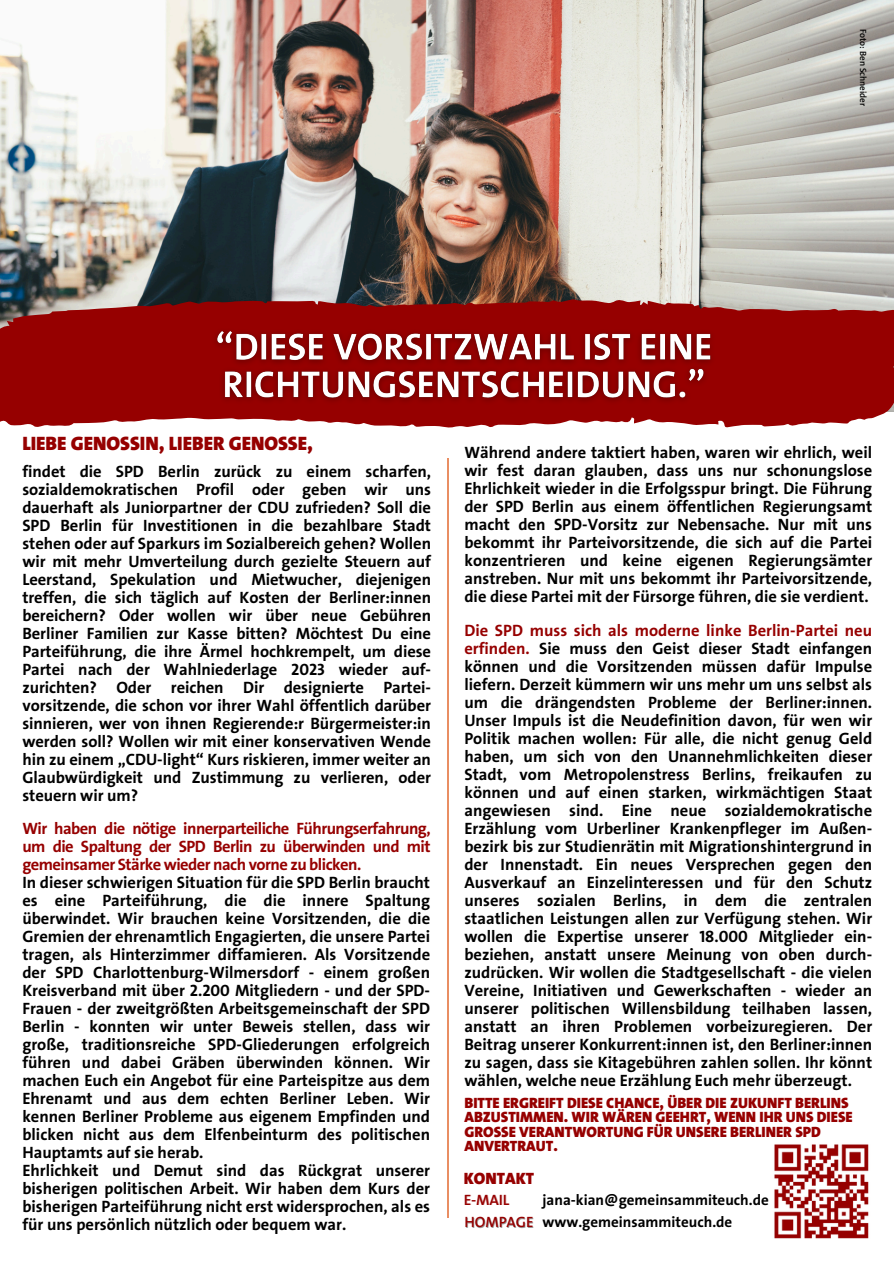
<style>
.page{position:relative;width:894px;height:1264px;background:#fff}
.page>*{position:absolute;margin:0;border:0;box-sizing:border-box;transform-origin:0 0}
.t1{font:900 19.5px "SPD The Sans";color:#960000}
.t2{font:700 16.5px/18px "SPD The Sans";color:#000;text-align:justify}
.t3{font:900 16.5px "SPD The Sans";color:#960000}
.t4{font:900 15px/14.7px "SPD The Sans";color:#960000}
.t5{font:700 15px "SPD The Sans";color:#000}
.t6{font:600 15px "SPD The Sans";color:#960000}
.t7{font:600 9px "SPD The Sans";color:#000}
.s1{color:#960000}
</style>
<div class="page">
<hr style="left:447px;top:458px;width:1px;height:365px;background:#e98e63">
<hr style="left:447px;top:502px;width:1px;height:365px;background:#e98e63">
<hr style="left:447px;top:852px;width:1px;height:365px;background:#e98e63">
<img style="left:0;top:0;width:893px;height:278px">
<svg style="left:0;top:278px;width:893px;height:150px;background:#983332"></svg>
<img style="left:207px;top:323px;width:513px;height:86px">
<img style="left:774px;top:1144px;width:95px;height:95px">
<h3 class="t7" style="left:868px;top:29px;width:79px;rotate:90deg">Foto: Ben Schneider</h3>
<p class="t1" style="left:22px;top:431px;width:292px">LIEBE GENOSSIN, LIEBER GENOSSE,</p>
<p class="t2" style="left:22px;top:463px;width:410px">findet die SPD Berlin zurück zu einem scharfen, sozialdemokratischen Profil oder geben wir uns dauerhaft als Juniorpartner der CDU zufrieden? Soll die SPD Berlin für Investitionen in die bezahlbare Stadt stehen oder auf Sparkurs im Sozialbereich gehen? Wollen wir mit mehr Umverteilung durch gezielte Steuern auf Leerstand, Spekulation und Mietwucher, diejenigen treffen, die sich täglich auf Kosten der Berliner:innen bereichern? Oder wollen wir über neue Gebühren Berliner Familien zur Kasse bitten? Möchtest Du eine Parteiführung, die ihre Ärmel hochkrempelt, um diese Partei nach der Wahlniederlage 2023 wieder auf&shy;zurichten? Oder reichen Dir designierte Partei&shy;vorsitzende, die schon vor ihrer Wahl öffentlich darüber sinnieren, wer von ihnen Regierende:r Bürgermeister:in werden soll? Wollen wir mit einer konservativen Wende hin zu einem „CDU-light“ Kurs riskieren, immer weiter an Glaubwürdigkeit und Zustimmung zu verlieren, oder steuern wir um?</p>
<h4 class="t2" style="left:22px;top:819px;width:409px;text-align:left"><span class="s1">Wir haben die nötige innerparteiliche Führungserfahrung, um die Spaltung der SPD Berlin zu überwinden und mit gemeinsamer Stärke wieder nach vorne zu blicken.<br></span>In dieser schwierigen Situation für die SPD Berlin braucht es eine Parteiführung, die die innere Spaltung überwindet. Wir brauchen keine Vorsitzenden, die die Gremien der ehrenamtlich Engagierten, die unsere Partei tragen, als Hinterzimmer diffamieren. Als Vorsitzende der SPD Charlottenburg-Wilmersdorf - einem großen Kreisverband mit über 2.200 Mitgliedern - und der SPD-Frauen - der zweitgrößten Arbeitsgemeinschaft der SPD Berlin - konnten wir unter Beweis stellen, dass wir große, traditionsreiche SPD-Gliederungen erfolgreich führen und dabei Gräben überwinden können. Wir machen Euch ein Angebot für eine Parteispitze aus dem Ehrenamt und aus dem echten Berliner Leben. Wir kennen Berliner Probleme aus eigenem Empfinden und blicken nicht aus dem Elfenbeinturm des politischen Hauptamts auf sie herab.<br>Ehrlichkeit und Demut sind das Rückgrat unserer bisherigen politischen Arbeit. Wir haben dem Kurs der bisherigen Parteiführung nicht erst widersprochen, als es für uns persönlich nützlich oder bequem war.</h4>
<p class="t2" style="left:464px;top:443px;width:409px">Während andere taktiert haben, waren wir ehrlich, weil wir fest daran glauben, dass uns nur schonungslose Ehrlichkeit wieder in die Erfolgsspur bringt. Die Führung der SPD Berlin aus einem öffentlichen Regierungsamt macht den SPD-Vorsitz zur Nebensache. Nur mit uns bekommt ihr Parteivorsitzende, die sich auf die Partei konzentrieren und keine eigenen Regierungsämter anstreben. Nur mit uns bekommt ihr Parteivorsitzende, die diese Partei mit der Fürsorge führen, die sie verdient.</p>
<h2 class="t2" style="left:464px;top:621px;width:409px"><span class="s1">Die SPD muss sich als moderne linke Berlin-Partei neu erfinden.</span> Sie muss den Geist dieser Stadt einfangen können und die Vorsitzenden müssen dafür Impulse liefern. Derzeit kümmern wir uns mehr um uns selbst als um die drängendsten Probleme der Berliner:innen.<br>Unser Impuls ist die Neudefinition davon, für wen wir Politik machen wollen: Für alle, die nicht genug Geld haben, um sich von den Unannehmlichkeiten dieser Stadt, vom Metropolenstress Berlins, freikaufen zu können und auf einen starken, wirkmächtigen Staat angewiesen sind. Eine neue sozialdemokratische Erzählung vom Urberliner Krankenpfleger im Außen&shy;bezirk bis zur Studienrätin mit Migrationshintergrund in der Innenstadt. Ein neues Versprechen gegen den Ausverkauf an Einzelinteressen und für den Schutz unseres sozialen Berlins, in dem die zentralen staatlichen Leistungen allen zur Verfügung stehen. Wir wollen die Expertise unserer 18.000 Mitglieder ein&shy;beziehen, anstatt unsere Meinung von oben durch&shy;zudrücken. Wir wollen die Stadtgesellschaft - die vielen Vereine, Initiativen und Gewerkschaften - wieder an unserer politischen Willensbildung teilhaben lassen, anstatt an ihren Problemen vorbeizuregieren. Der Beitrag unserer Konkurrent:innen ist, den Berliner:innen zu sagen, dass sie Kitagebühren zahlen sollen. Ihr könnt wählen, welche neue Erzählung Euch mehr überzeugt.</h2>
<p class="t4" style="left:464px;top:1095px;width:390px">BITTE ERGREIFT DIESE CHANCE, ÜBER DIE ZUKUNFT BERLINS ABZUSTIMMEN. WIR WÄREN GEEHRT, WENN IHR UNS DIESE GROSSE VERANTWORTUNG FÜR UNSERE BERLINER SPD ANVERTRAUT.</p>
<p class="t3" style="left:463px;top:1167px;width:72px">KONTAKT</p>
<p class="t6" style="left:463px;top:1189px;width:47px">E-MAIL</p>
<h4 class="t5" style="left:542px;top:1189px;width:228px">jana-kian@gemeinsammiteuch.de</h4>
<h4 class="t6" style="left:464px;top:1212px;width:71px">HOMPAGE</h4>
<h4 class="t5" style="left:542px;top:1212px;width:191px">www.gemeinsammiteuch.de</h4>
</div>
